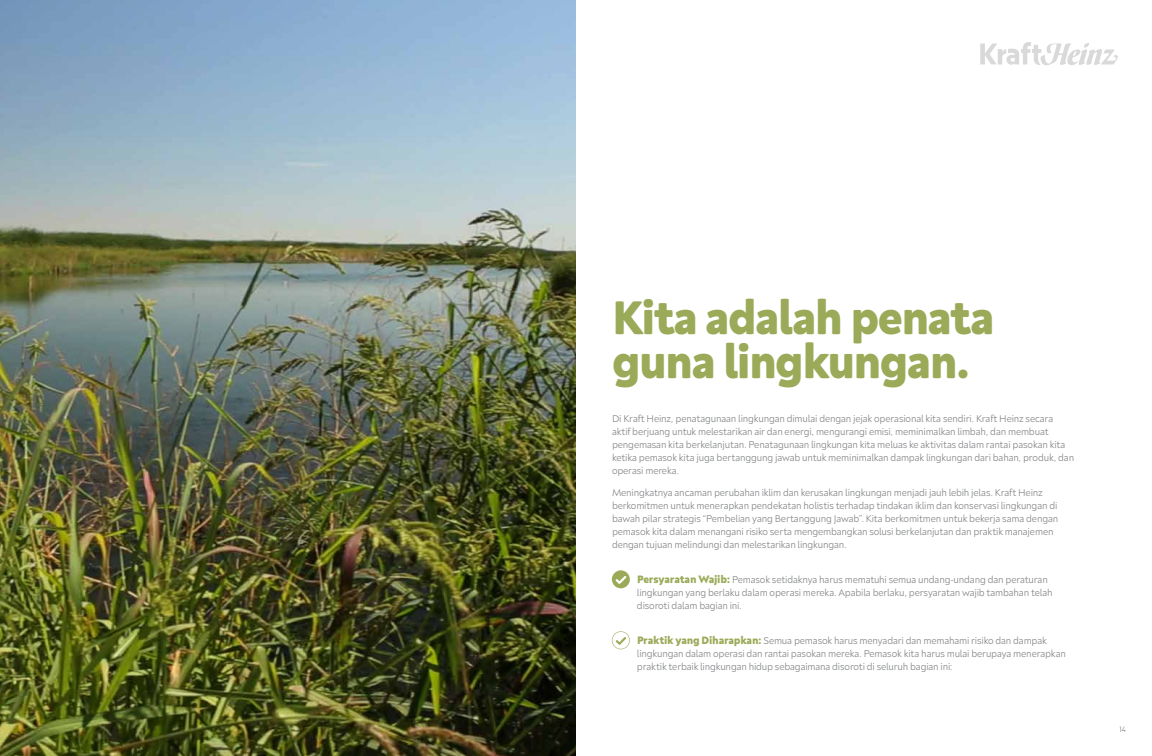
<style>
.page{position:relative;width:1152px;height:756px;background:#fff}
.page>*{position:absolute;margin:0;border:0;box-sizing:border-box;transform-origin:0 0}
.t1{font:800 48px/44px "Neufreit";letter-spacing:-.035em;color:#9aaa58}
.t2{font:300 10px/13px "Neufreit";letter-spacing:-.01em;color:#808285}
.t3{font:300 8px "Neufreit";color:#808285}
.s1{font-weight:800;font-size:11px;color:#9aaa58}
</style>
<div class="page">
<img style="left:0;top:0;width:576px;height:756px">
<svg style="left:980px;top:42px;width:138px;height:23px"></svg>
<svg style="left:612px;top:570px;width:18px;height:18px"></svg>
<svg style="left:612px;top:631px;width:18px;height:18px"></svg>
<h1 class="t1" style="left:612px;top:295px;width:384px">Kita adalah penata guna lingkungan.</h1>
<p class="t2" style="left:612px;top:411px;width:464px">Di Kraft Heinz, penatagunaan lingkungan dimulai dengan jejak operasional kita sendiri. Kraft Heinz secara aktif berjuang untuk melestarikan air dan energi, mengurangi emisi, meminimalkan limbah, dan membuat pengemasan kita berkelanjutan. Penatagunaan lingkungan kita meluas ke aktivitas dalam rantai pasokan kita ketika pemasok kita juga bertanggung jawab untuk meminimalkan dampak lingkungan dari bahan, produk, dan operasi mereka.</p>
<p class="t2" style="left:612px;top:485px;width:448px">Meningkatnya ancaman perubahan iklim dan kerusakan lingkungan menjadi jauh lebih jelas. Kraft Heinz berkomitmen untuk menerapkan pendekatan holistis terhadap tindakan iklim dan konservasi lingkungan di bawah pilar strategis “Pembelian yang Bertanggung Jawab”. Kita berkomitmen untuk bekerja sama dengan pemasok kita dalam menangani risiko serta mengembangkan solusi berkelanjutan dan praktik manajemen dengan tujuan melindungi dan melestarikan lingkungan.</p>
<p class="t2" style="left:637px;top:572px;width:417px"><span class="s1">Persyaratan Wajib:</span> Pemasok setidaknya harus mematuhi semua undang-undang dan peraturan lingkungan yang berlaku dalam operasi mereka. Apabila berlaku, persyaratan wajib tambahan telah disoroti dalam bagian ini.</p>
<p class="t2" style="left:637px;top:633px;width:430px"><span class="s1">Praktik yang Diharapkan:</span> Semua pemasok harus menyadari dan memahami risiko dan dampak lingkungan dalam operasi dan rantai pasokan mereka. Pemasok kita harus mulai berupaya menerapkan praktik terbaik lingkungan hidup sebagaimana disoroti di seluruh bagian ini:</p>
<p class="t3" style="left:1119px;top:725px;width:8px">14</p>
</div>
